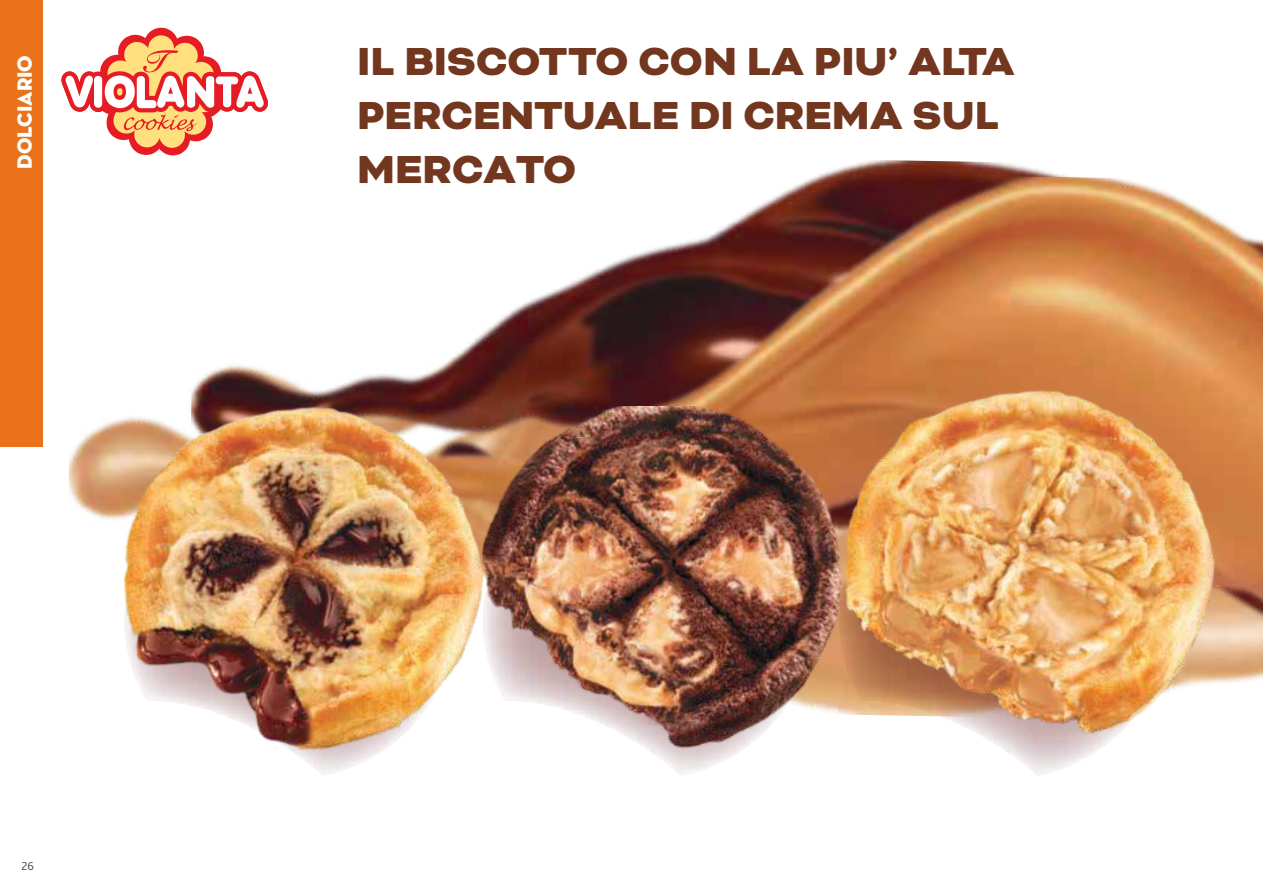
<style>
.page{position:relative;width:1263px;height:893px;background:#fff}
.page>*{position:absolute;margin:0;border:0;box-sizing:border-box;transform-origin:0 0}
.t1{font:900 45px/54px "Bicyclette";color:#72371e}
.t2{font:21px "Neutra Disp Titling";color:#fff}
.t3{font:300 12px "Bliss Pro";color:#444041}
</style>
<div class="page">
<img style="left:69px;top:418px;width:1170px;height:265px">
<img style="left:190px;top:161px;width:1049px;height:507px">
<img style="left:1239px;top:232px;width:24px;height:450px">
<div style="left:0;top:0;width:43px;height:446px;background:#e9721a"></div>
<img style="left:483px;top:406px;width:356px;height:345px">
<img style="left:839px;top:388px;width:377px;height:357px">
<img style="left:124px;top:406px;width:359px;height:343px">
<svg style="left:61px;top:28px;width:207px;height:127px"></svg>
<p class="t2" style="left:11px;top:169px;width:115px;rotate:-90deg">DOLCIARIO</p>
<p class="t3" style="left:21px;top:858px;width:14px">26</p>
<p class="t1" style="left:357px;top:35px;width:659px">IL BISCOTTO CON LA PIU’ ALTA<br>PERCENTUALE DI CREMA SUL</p>
<p class="t1" style="left:357px;top:143px;width:221px">MERCATO</p>
</div>
